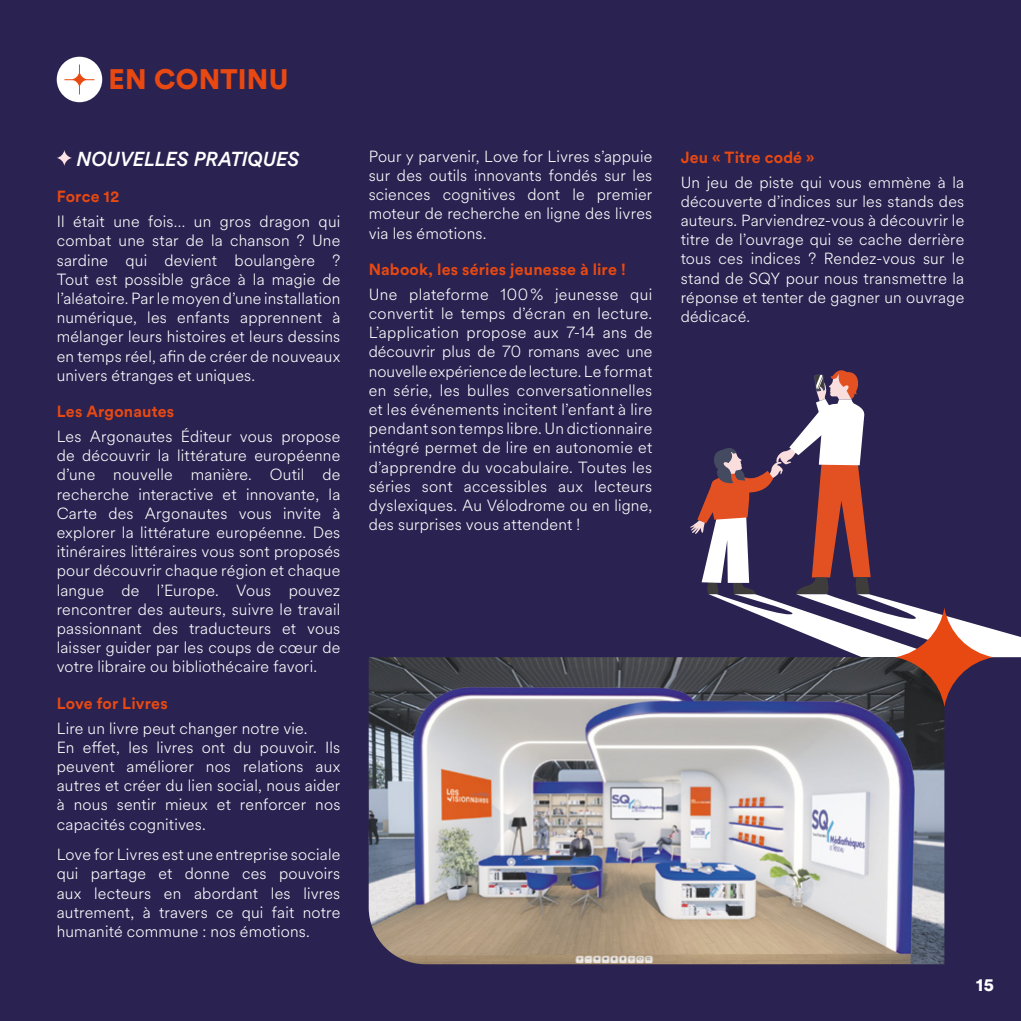
<style>
.page{position:relative;width:1021px;height:1021px;background:#fff}
.page>*{position:absolute;margin:0;border:0;box-sizing:border-box;transform-origin:0 0}
.t1{font:900 28px "Circular Std";letter-spacing:.01em;color:#e84912}
.t2{font:italic 500 20px "Circular Std";letter-spacing:-.005em;color:#fff}
.t3{font:900 18px "Circular Std";color:#fff}
.t4{font:300 16px/19.2px "Circular Spotify Text";letter-spacing:.01em;color:#fff;text-align:justify}
.t5{font:700 16px "Circular Std";letter-spacing:.015em;color:#e84912}
</style>
<div class="page">
<div style="left:0;top:0;width:1020px;height:1020px;background:#2a2250"></div>
<svg style="left:57px;top:150px;width:15px;height:16px"></svg>
<div style="left:57px;top:57px;width:45px;height:45px;background:#fff;border-radius:50%"></div>
<svg style="left:71px;top:71px;width:16px;height:17px"></svg>
<hr style="left:79px;top:64px;width:1px;height:30px;background:#e84912">
<hr style="left:64px;top:79px;width:30px;height:1px;background:#e84912">
<svg style="left:690px;top:370px;width:330px;height:287px"></svg>
<img style="left:369px;top:657px;width:575px;height:307px">
<svg style="left:895px;top:607px;width:98px;height:99px"></svg>
<h1 class="t1" style="left:109px;top:61px;width:181px">EN CONTINU</h1>
<p class="t2" style="left:77px;top:146px;width:224px">NOUVELLES PRATIQUES</p>
<p class="t5" style="left:57px;top:186px;width:64px">Force 12</p>
<p class="t4" style="left:57px;top:212px;width:285px">Il était une fois… un gros dragon qui combat une star de la chanson ? Une sardine qui devient boulangère ?<br>Tout est possible grâce à la magie de l’aléatoire. Par le moyen d’une installation numérique, les enfants apprennent à mélanger leurs histoires et leurs dessins en temps réel, afin de créer de nouveaux univers étranges et uniques.</p>
<p class="t5" style="left:57px;top:401px;width:119px">Les Argonautes</p>
<p class="t4" style="left:57px;top:427px;width:285px">Les Argonautes Éditeur vous propose de découvrir la littérature européenne d’une nouvelle manière. Outil de recherche interactive et innovante, la Carte des Argonautes vous invite à explorer la littérature européenne. Des itinéraires littéraires vous sont proposés pour découvrir chaque région et chaque langue de l’Europe. Vous pouvez rencontrer des auteurs, suivre le travail passionnant des traducteurs et vous laisser guider par les coups de cœur de votre libraire ou bibliothécaire favori.</p>
<p class="t5" style="left:57px;top:692px;width:113px">Love for Livres</p>
<p class="t4" style="left:57px;top:718px;width:285px;text-align:left">Lire un livre peut changer notre vie.<br>En effet, les livres ont du pouvoir. Ils peuvent améliorer nos relations aux autres et créer du lien social, nous aider à nous sentir mieux et renforcer nos capacités cognitives.</p>
<p class="t4" style="left:57px;top:845px;width:285px">Love for Livres est une entreprise sociale qui partage et donne ces pouvoirs aux lecteurs en abordant les livres autrement, à travers ce qui fait notre humanité commune : nos émotions.</p>
<p class="t4" style="left:369px;top:147px;width:285px">Pour y parvenir, Love for Livres s’appuie sur des outils innovants fondés sur les sciences cognitives dont le premier moteur de recherche en ligne des livres via les émotions.</p>
<p class="t5" style="left:369px;top:259px;width:259px">Nabook, les séries jeunesse à lire !</p>
<p class="t4" style="left:369px;top:285px;width:285px">Une plateforme 100% jeunesse qui convertit le temps d’écran en lecture.<br>L’application propose aux 7-14 ans de découvrir plus de 70 romans avec une nouvelle expérience de lecture. Le format en série, les bulles conversationnelles et les événements incitent l’enfant à lire pendant son temps libre. Un dictionnaire intégré permet de lire en autonomie et d’apprendre du vocabulaire. Toutes les séries sont accessibles aux lecteurs dyslexiques. Au Vélodrome ou en ligne, des surprises vous attendent !</p>
<p class="t5" style="left:680px;top:147px;width:135px">Jeu « Titre codé »</p>
<p class="t4" style="left:680px;top:173px;width:285px">Un jeu de piste qui vous emmène à la découverte d’indices sur les stands des auteurs. Parviendrez-vous à découvrir le titre de l’ouvrage qui se cache derrière tous ces indices ? Rendez-vous sur le stand de SQY pour nous transmettre la réponse et tenter de gagner un ouvrage dédicacé.</p>
<p class="t3" style="left:975px;top:972px;width:19px">15</p>
</div>
